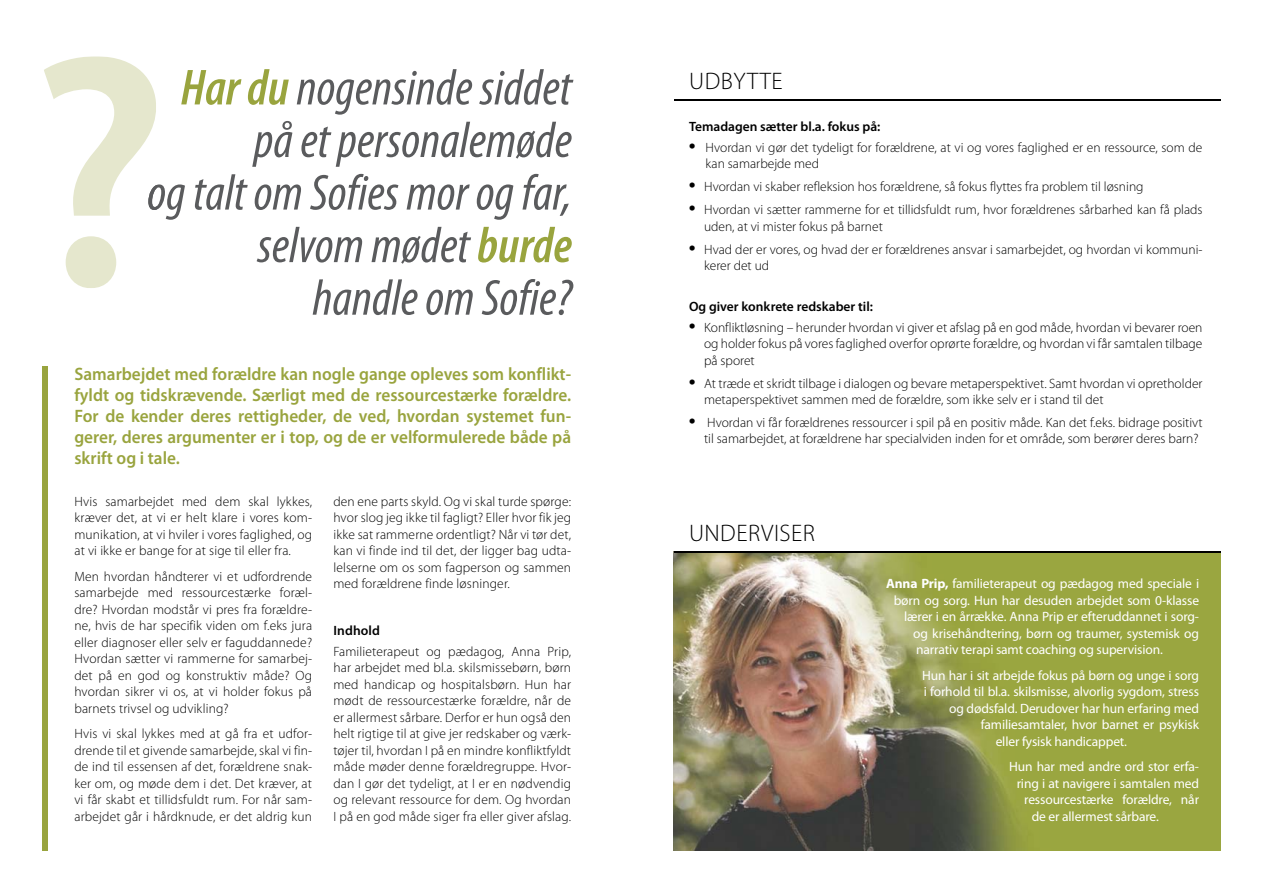
<style>
.page{position:relative;width:1263px;height:893px;background:#fff}
.page>*{position:absolute;margin:0;border:0;box-sizing:border-box;transform-origin:0 0}
.t1{font:600 332.7px "Myriad Pro";color:#e5e7cd}
.t2{font:italic condensed 51px/52.5px "Myriad Pro";color:#5a5b5d;text-align:right}
.t3{font:300 24px "Myriad Pro";letter-spacing:.02em;color:#000}
.t4{font:600 18px/21px "Myriad Pro";color:#99a43e;text-align:justify;scale:.96 1}
.t5{font:300 13.5px/16.5px "Myriad Pro";color:#000;text-align:justify}
.t6{font:13.5px "Myriad Pro";letter-spacing:-.01em;color:#fff}
.t7{font:600 13.5px "Myriad Pro";color:#000}
.s1{font-weight:600;color:#99a43e}
.s2{font-family:"Times";font-weight:400;font-size:18px}
.s3{font-weight:700}
</style>
<div class="page">
<hr style="left:674px;top:99px;width:546px;height:2px;background:#000">
<img style="left:674px;top:553px;width:546px;height:297px">
<hr style="left:674px;top:551px;width:546px;height:2px;background:#000">
<div style="left:43px;top:366px;width:5px;height:484px;background:#99a43e"></div>
<h1 class="t1" style="left:27px;top:48px;width:144px">?</h1>
<h2 class="t2" style="left:147px;top:66px;width:426px"><span class="s1">Har du</span> nogensinde siddet på et personalemøde<br>og talt om Sofies mor og far, selvom mødet <span class="s1">burde </span>handle om Sofie?</h2>
<p class="t4" style="left:74px;top:365px;width:519px">Samarbejdet med forældre kan nogle gange opleves som konflikt&shy;fyldt og tidskrævende. Særligt med de ressourcestærke forældre.<br>For de kender deres rettigheder, de ved, hvordan systemet fun&shy;gerer, deres argumenter er i top, og de er velformulerede både på skrift og i tale.</p>
<p class="t5" style="left:74px;top:494px;width:239px">Hvis samarbejdet med dem skal lykkes, kræver det, at vi er helt klare i vores kom&shy;munikation, at vi hviler i vores faglighed, og at vi ikke er bange for at sige til eller fra.</p>
<p class="t5" style="left:74px;top:569px;width:239px">Men hvordan håndterer vi et udfordrende samarbejde med ressourcestærke foræl&shy;dre? Hvordan modstår vi pres fra forældre&shy;ne, hvis de har specifik viden om f.eks jura eller diagnoser eller selv er faguddannede?<br>Hvordan sætter vi rammerne for samarbej&shy;det på en god og konstruktiv måde? Og hvordan sikrer vi os, at vi holder fokus på barnets trivsel og udvikling?</p>
<p class="t5" style="left:74px;top:727px;width:239px">Hvis vi skal lykkes med at gå fra et udfor&shy;drende til et givende samarbejde, skal vi fin&shy;de ind til essensen af det, forældrene snak&shy;ker om, og møde dem i det. Det kræver, at vi får skabt et tillidsfuldt rum. For når sam&shy;arbejdet går i hårdknude, er det aldrig kun</p>
<p class="t5" style="left:333px;top:494px;width:239px">den ene parts skyld. Og vi skal turde spørge: hvor slog jeg ikke til fagligt? Eller hvor fik jeg ikke sat rammerne ordentligt? Når vi tør det, kan vi finde ind til det, der ligger bag udta&shy;lelserne om os som fagperson og sammen med forældrene finde løsninger.</p>
<p class="t7" style="left:333px;top:625px;width:48px">Indhold</p>
<p class="t5" style="left:333px;top:644px;width:239px">Familieterapeut og pædagog, Anna Prip, har arbejdet med bl.a. skilsmissebørn, børn med handicap og hospitalsbørn. Hun har mødt de ressourcestærke forældre, når de er allermest sårbare. Derfor er hun også den helt rigtige til at give jer redskaber og værk&shy;tøjer til, hvordan I på en mindre konfliktfyldt måde møder denne forældregruppe. Hvor&shy;dan I gør det tydeligt, at I er en nødvendig og relevant ressource for dem. Og hvordan I på en god måde siger fra eller giver afslag.</p>
<h3 class="t3" style="left:689px;top:72px;width:95px">UDBYTTE</h3>
<p class="t7" style="left:689px;top:122px;width:193px">Temadagen sætter bl.a. fokus på:</p>
<p class="t5" style="left:705px;top:140px;width:498px;text-indent:-16px"><span class="s2">•</span> Hvordan vi gør det tydeligt for forældrene, at vi og vores faglighed er en ressource, som de kan samarbejde med</p>
<p class="t5" style="left:689px;top:180px;width:456px"><span class="s2">•</span> Hvordan vi skaber refleksion hos forældrene, så fokus flyttes fra problem til løsning</p>
<p class="t5" style="left:704px;top:203px;width:500px;text-indent:-15px"><span class="s2">•</span> Hvordan vi sætter rammerne for et tillidsfuldt rum, hvor forældrenes sårbarhed kan få plads uden, at vi mister fokus på barnet</p>
<p class="t5" style="left:704px;top:242px;width:500px;text-indent:-15px"><span class="s2">•</span> Hvad der er vores, og hvad der er forældrenes ansvar i samarbejdet, og hvordan vi kommuni&shy;kerer det ud</p>
<p class="t7" style="left:689px;top:301px;width:186px">Og giver konkrete redskaber til:</p>
<p class="t5" style="left:704px;top:320px;width:500px;text-indent:-15px"><span class="s2">•</span> Konfliktløsning – herunder hvordan vi giver et afslag på en god måde, hvordan vi bevarer roen og holder fokus på vores faglighed overfor oprørte forældre, og hvordan vi får samtalen tilbage på sporet</p>
<p class="t5" style="left:704px;top:376px;width:500px;text-indent:-15px"><span class="s2">•</span> At træde et skridt tilbage i dialogen og bevare metaperspektivet. Samt hvordan vi opretholder metaperspektivet sammen med de forældre, som ikke selv er i stand til det</p>
<p class="t5" style="left:689px;top:416px;width:515px;text-align:right"><span class="s2">•</span> Hvordan vi får forældrenes ressourcer i spil på en positiv måde. Kan det f.eks. bidrage positivt til samarbejdet, at forældrene har specialviden inden for et område, som berører deres barn?</p>
<h3 class="t3" style="left:689px;top:524px;width:127px">UNDERVISER</h3>
<p class="t6" style="left:886px;top:579px;width:314px"><span class="s3">Anna Prip,</span> familieterapeut og pædagog med speciale i</p>
<p class="t6" style="left:894px;top:595px;width:307px">børn og sorg. Hun har desuden arbejdet som 0-klasse</p>
<p class="t6" style="left:904px;top:612px;width:296px">lærer i en årrække. Anna Prip er efteruddannet i sorg-</p>
<p class="t6" style="left:913px;top:628px;width:287px">og krisehåndtering, børn og traumer, systemisk og</p>
<p class="t6" style="left:916px;top:645px;width:248px">narrativ terapi samt coaching og supervision.</p>
<p class="t6" style="left:922px;top:670px;width:278px">Hun har i sit arbejde fokus på børn og unge i sorg</p>
<p class="t6" style="left:924px;top:687px;width:277px">i forhold til bl.a. skilsmisse, alvorlig sygdom, stress</p>
<p class="t6" style="left:949px;top:703px;width:251px">og dødsfald. Derudover har hun erfaring med</p>
<p class="t6" style="left:981px;top:720px;width:220px">familiesamtaler, hvor barnet er psykisk</p>
<p class="t6" style="left:996px;top:736px;width:133px">eller fysisk handicappet.</p>
<p class="t6" style="left:1009px;top:762px;width:191px">Hun har med andre ord stor erfa-</p>
<p class="t6" style="left:1017px;top:778px;width:184px">ring i at navigere i samtalen med</p>
<p class="t6" style="left:1024px;top:795px;width:176px">ressourcestærke forældre, når</p>
<p class="t6" style="left:1032px;top:811px;width:129px">de er allermest sårbare.</p>
</div>
